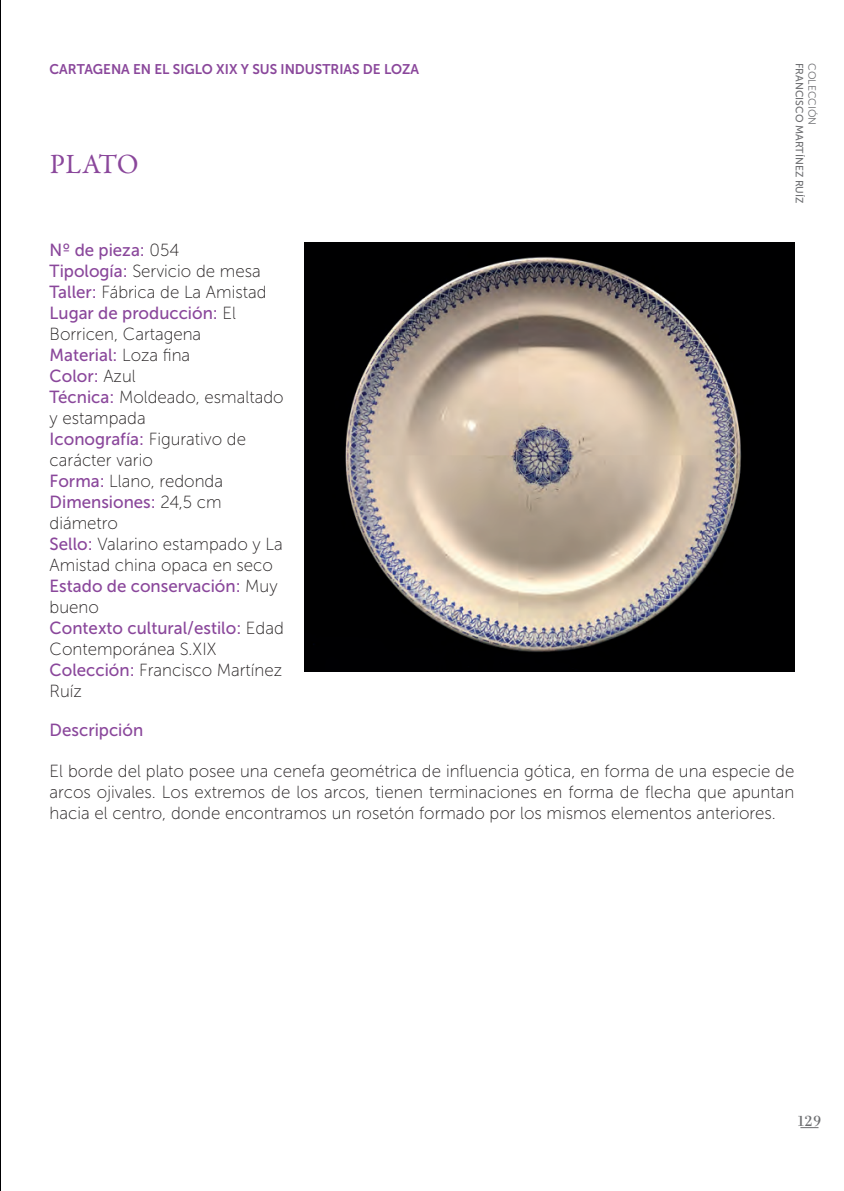
<style>
.page{position:relative;width:844px;height:1191px;background:#fff}
.page>*{position:absolute;margin:0;border:0;box-sizing:border-box;transform-origin:0 0}
.t1{font:28px "Garamond Premr Pro";letter-spacing:.005em;color:#8a479b}
.t2{font:17.5px/21px "Museo Sans 100";color:#231f20;scale:.96 1}
.t3{font:17.5px/21px "Museo Sans 500";color:#8a479b;scale:.96 1}
.t4{font:15.75px "Filosofia Unicase OT";color:#6c6d70}
.t5{font:14px "Museo Sans 700";color:#8a479b;scale:.96 1}
.t6{font:10.5px "Museo Sans 500";color:#6c6d70}
.t7{font:10.5px "Museo Sans 300";color:#6c6d70}
.s1{font-family:"Museo Sans 100";color:#231f20}
.s2{font-family:"Museo Sans 500";color:#8a479b}
</style>
<div class="page">
<img style="left:305px;top:242px;width:489px;height:429px">
<img style="left:0;top:0;width:1px;height:1191px">
<svg style="left:800px;top:1127px;width:18px;height:1px"></svg>
<p class="t5" style="left:50px;top:61px;width:386px">CARTAGENA EN EL SIGLO XIX Y SUS INDUSTRIAS DE LOZA</p>
<h1 class="t1" style="left:50px;top:147px;width:91px">PLATO</h1>
<p class="t6" style="left:804px;top:63px;width:142px;rotate:90deg">FRANCISCO MARTÍNEZ RUÍZ</p>
<p class="t7" style="left:817px;top:63px;width:64px;rotate:90deg">COLECCIÓN</p>
<p class="t3" style="left:50px;top:239px;width:137px">Nº de pieza: <span class="s1">054</span></p>
<p class="t2" style="left:50px;top:260px;width:227px"><span class="s2">Tipología:</span> Servicio de mesa<br><span class="s2">Taller:</span> Fábrica de La Amistad</p>
<p class="t3" style="left:50px;top:302px;width:195px">Lugar de producción: <span class="s1">El</span></p>
<p class="t2" style="left:50px;top:323px;width:159px">Borricen, Cartagena</p>
<p class="t3" style="left:50px;top:344px;width:148px">Material: <span class="s1">Loza fina<br></span>Color: <span class="s1">Azul</span></p>
<p class="t2" style="left:50px;top:386px;width:245px"><span class="s2">Técnica:</span> Moldeado, esmaltado y estampada</p>
<p class="t3" style="left:50px;top:428px;width:206px">Iconografía: <span class="s1">Figurativo de</span></p>
<p class="t2" style="left:50px;top:449px;width:182px">carácter vario<br><span class="s2">Forma:</span> Llano, redonda</p>
<p class="t3" style="left:50px;top:491px;width:181px">Dimensiones: <span class="s1">24,5 cm</span></p>
<p class="t2" style="left:50px;top:512px;width:244px">diámetro<br><span class="s2">Sello:</span> Valarino estampado y La<br>Amistad china opaca en seco</p>
<p class="t3" style="left:50px;top:575px;width:239px">Estado de conservación: <span class="s1">Muy</span></p>
<p class="t2" style="left:50px;top:596px;width:53px">bueno</p>
<p class="t3" style="left:50px;top:617px;width:245px">Contexto cultural/estilo: <span class="s1">Edad</span></p>
<p class="t2" style="left:50px;top:638px;width:244px">Contemporánea S.XIX<br><span class="s2">Colección:</span> Francisco Martínez<br>Ruíz</p>
<p class="t3" style="left:50px;top:719px;width:99px">Descripción</p>
<p class="t2" style="left:50px;top:760px;width:777px;text-align:justify">El borde del plato posee una cenefa geométrica de influencia gótica, en forma de una especie de arcos ojivales. Los extremos de los arcos, tienen terminaciones en forma de flecha que apuntan hacia el centro, donde encontramos un rosetón formado por los mismos elementos anteriores.</p>
<p class="t4" style="left:797px;top:1111px;width:25px">129</p>
</div>
